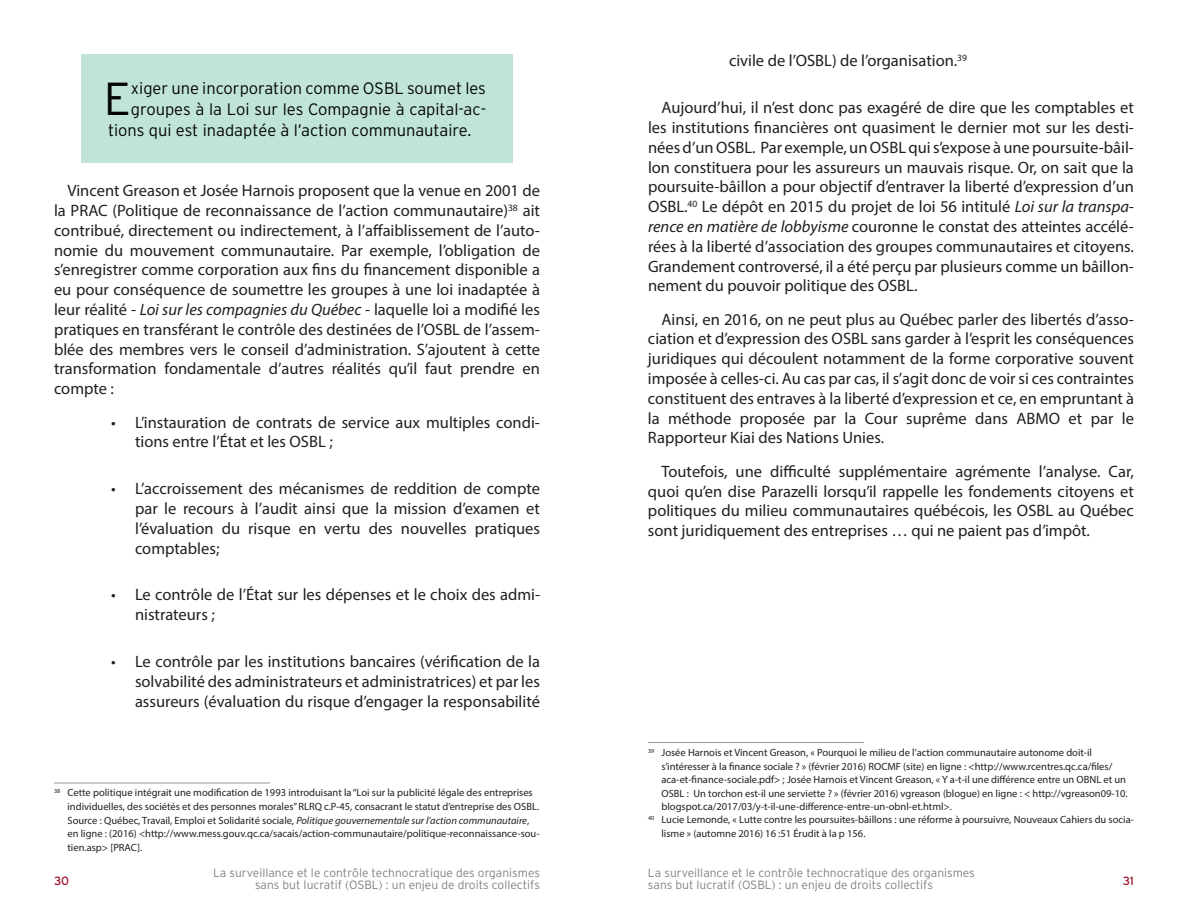
<style>
.page{position:relative;width:1188px;height:918px;background:#fff}
.page>*{position:absolute;margin:0;border:0;box-sizing:border-box;transform-origin:0 0}
.t1{font:300 46.2px "Interstate";color:#040503}
.t2{font:16.5px/19.8px "Myriad Pro";color:#231f20;text-align:justify}
.t3{font:300 16.5px "Interstate";color:#040503}
.t4{font:300 12px/12px "Interstate";color:#808285;text-align:right}
.t5{font:12px "Interstate";color:#9d1b32}
.t6{font:10.5px/13.5px "Myriad Pro";color:#231f20}
.s1{font-style:italic}
</style>
<div class="page">
<hr style="left:648px;top:742px;width:216px;height:1px;background:#939598">
<div style="left:81px;top:54px;width:432px;height:109px;background:#c0e3da"></div>
<hr style="left:54px;top:783px;width:216px;height:1px;background:#939598">
<h1 class="t1" style="left:104px;top:73px;width:29px">E</h1>
<p class="t3" style="left:131px;top:79px;width:357px">xiger une incorporation comme OSBL soumet les</p>
<p class="t3" style="left:131px;top:100px;width:357px">groupes à la Loi sur les Compagnie à capital-ac-</p>
<p class="t3" style="left:108px;top:121px;width:365px">tions qui est inadaptée à l’action communautaire.</p>
<p class="t2" style="left:54px;top:181px;width:488px;text-indent:13px">Vincent Greason et Josée Harnois proposent que la venue en 2001 de la PRAC (Politique de reconnaissance de l’action communautaire)<sup>38</sup> ait contribué, directement ou indirectement, à l’affaiblissement de l’auto&shy;nomie du mouvement communautaire. Par exemple, l’obligation de s’enregistrer comme corporation aux fins du financement disponible a eu pour conséquence de soumettre les groupes à une loi inadaptée à leur réalité - <span class="s1">Loi sur les compagnies du Québec</span> - laquelle loi a modifié les pratiques en transférant le contrôle des destinées de l’OSBL de l’assem&shy;blée des membres vers le conseil d’administration. S’ajoutent à cette transformation fondamentale d’autres réalités qu’il faut prendre en compte :</p>
<p class="t2" style="left:135px;top:412px;width:407px;text-indent:-24px">• L’instauration de contrats de service aux multiples condi&shy;tions entre l’État et les OSBL ;</p>
<p class="t2" style="left:135px;top:478px;width:407px;text-indent:-24px">• L’accroissement des mécanismes de reddition de compte par le recours à l’audit ainsi que la mission d’examen et l’évaluation du risque en vertu des nouvelles pratiques comptables;</p>
<p class="t2" style="left:135px;top:585px;width:407px;text-indent:-24px">• Le contrôle de l’État sur les dépenses et le choix des admi&shy;nistrateurs ;</p>
<p class="t2" style="left:135px;top:651px;width:407px;text-indent:-24px">• Le contrôle par les institutions bancaires (vérification de la solvabilité des administrateurs et administratrices) et par les assureurs (évaluation du risque d’engager la responsabilité</p>
<p class="t6" style="left:68px;top:786px;width:474px;text-indent:-14px"><sup>38</sup> Cette politique intégrait une modification de 1993 introduisant la “Loi sur la publicité légale des entreprises individuelles, des sociétés et des personnes morales” RLRQ c.P-45, consacrant le statut d’entreprise des OSBL.<br>Source : Québec, Travail, Emploi et Solidarité sociale, <span class="s1">Politique gouvernementale sur l’action communautaire</span>, en ligne : (2016) &lt;http://www.mess.gouv.qc.ca/sacais/action-communautaire/politique-reconnaissance-sou&shy;tien.asp&gt; [PRAC].</p>
<p class="t2" style="left:729px;top:51px;width:240px">civile de l’OSBL) de l’organisation.<sup>39</sup></p>
<p class="t2" style="left:648px;top:97px;width:488px;text-indent:13px">Aujourd’hui, il n’est donc pas exagéré de dire que les comptables et les institutions financières ont quasiment le dernier mot sur les desti&shy;nées d’un OSBL. Par exemple, un OSBL qui s’expose à une poursuite-bâil&shy;lon constituera pour les assureurs un mauvais risque. Or, on sait que la poursuite-bâillon a pour objectif d’entraver la liberté d’expression d’un OSBL.<sup>40</sup> Le dépôt en 2015 du projet de loi 56 intitulé <span class="s1">Loi sur la transpa&shy;rence en matière de lobbyisme</span> couronne le constat des atteintes accélé&shy;rées à la liberté d’association des groupes communautaires et citoyens.<br>Grandement controversé, il a été perçu par plusieurs comme un bâillon&shy;nement du pouvoir politique des OSBL.</p>
<p class="t2" style="left:648px;top:309px;width:488px;text-indent:14px">Ainsi, en 2016, on ne peut plus au Québec parler des libertés d’asso&shy;ciation et d’expression des OSBL sans garder à l’esprit les conséquences juridiques qui découlent notamment de la forme corporative souvent imposée à celles-ci. Au cas par cas, il s’agit donc de voir si ces contraintes constituent des entraves à la liberté d’expression et ce, en empruntant à la méthode proposée par la Cour suprême dans ABMO et par le Rapporteur Kiai des Nations Unies.</p>
<p class="t2" style="left:648px;top:461px;width:488px;text-indent:13px">Toutefois, une difficulté supplémentaire agrémente l’analyse. Car, quoi qu’en dise Parazelli lorsqu’il rappelle les fondements citoyens et politiques du milieu communautaires québécois, les OSBL au Québec sont juridiquement des entreprises … qui ne paient pas d’impôt.</p>
<p class="t6" style="left:648px;top:746px;width:446px"><sup>39</sup> Josée Harnois et Vincent Greason, « Pourquoi le milieu de l’action communautaire autonome doit-il</p>
<p class="t6" style="left:662px;top:759px;width:452px">s’intéresser à la finance sociale ? » (février 2016) ROCMF (site) en ligne : &lt;http://www.rcentres.qc.ca/files/</p>
<p class="t6" style="left:662px;top:773px;width:466px">aca-et-finance-sociale.pdf&gt; ; Josée Harnois et Vincent Greason, « Y a-t-il une différence entre un OBNL et un</p>
<p class="t6" style="left:662px;top:786px;width:468px">OSBL : Un torchon est-il une serviette ? » (février 2016) vgreason (blogue) en ligne : &lt; http://vgreason09-10.</p>
<p class="t6" style="left:662px;top:800px;width:292px">blogspot.ca/2017/03/y-t-il-une-difference-entre-un-obnl-et.html&gt;.</p>
<p class="t6" style="left:648px;top:813px;width:488px"><sup>40</sup> Lucie Lemonde, « Lutte contre les poursuites-bâillons : une réforme à poursuivre, Nouveaux Cahiers du socia-</p>
<p class="t6" style="left:662px;top:827px;width:206px">lisme » (automne 2016) 16 :51 Érudit à la p 156.</p>
<p class="t4" style="left:213px;top:867px;width:328px">La surveillance et le contrôle technocratique des organismes sans but lucratif (OSBL) : un enjeu de droits collectifs</p>
<p class="t4" style="left:648px;top:867px;width:328px;text-align:left">La surveillance et le contrôle technocratique des organismes sans but lucratif (OSBL) : un enjeu de droits collectifs</p>
<p class="t5" style="left:54px;top:874px;width:17px">30</p>
<p class="t5" style="left:1123px;top:874px;width:13px">31</p>
</div>
